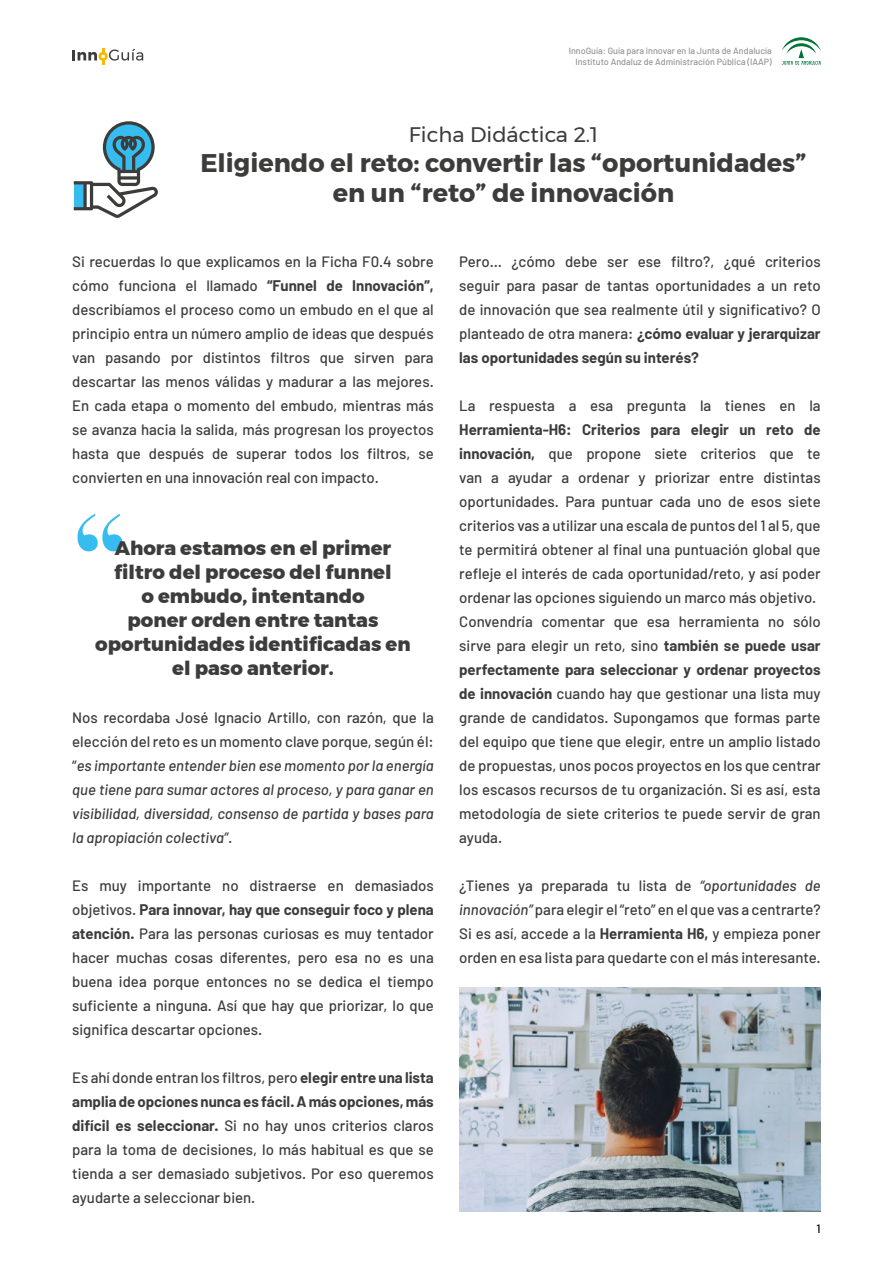
<style>
.page{position:relative;width:893px;height:1263px;background:#fff}
.page>*{position:absolute;margin:0;border:0;box-sizing:border-box;transform-origin:0 0}
.t1{font:700 120px "Didot";color:#36bcee}
.t2{font:700 25.5px/30px "Montserrat";color:#3c3c3b;text-align:center}
.t3{font:21px "Montserrat";color:#3c3c3b}
.t4{font:800 19.5px/24px "Montserrat";color:#3c3c3b;text-align:center}
.t5{font:500 15px/24px "Barlow";color:#3c3c3b;text-align:justify}
.t6{font:italic 500 15px/24px "Barlow";color:#3c3c3b;text-align:justify}
.t7{font:500 12px "Barlow";color:#000}
.t8{font:500 9px/10.8px "Barlow";color:#949494;text-align:right}
.s1{font-weight:700}
.s2{font-style:normal}
.s3{font-style:italic}
</style>
<div class="page">
<svg style="left:72px;top:48px;width:71px;height:17px"></svg>
<svg style="left:782px;top:37px;width:39px;height:28px"></svg>
<svg style="left:74px;top:121px;width:84px;height:97px"></svg>
<img style="left:459px;top:987px;width:362px;height:225px">
<p class="t8" style="left:569px;top:45px;width:205px">InnoGuía: Guía para innovar en la Junta de Andalucía<br>Instituto Andaluz de Administración Pública (IAAP)</p>
<h3 class="t3" style="left:409px;top:119px;width:190px">Ficha Didáctica 2.1</h3>
<h2 class="t2" style="left:200px;top:148px;width:608px">Eligiendo el reto: convertir las “oportunidades” en un “reto” de innovación</h2>
<p class="t5" style="left:72px;top:249px;width:363px">Si recuerdas lo que explicamos en la Ficha F0.4 sobre cómo funciona el llamado <span class="s1">“Funnel de Innovación”, </span>describíamos el proceso como un embudo en el que al principio entra un número amplio de ideas que después van pasando por distintos filtros que sirven para descartar las menos válidas y madurar a las mejores.<br>En cada etapa o momento del embudo, mientras más se avanza hacia la salida, más progresan los proyectos hasta que después de superar todos los filtros, se convierten en una innovación real con impacto.</p>
<h1 class="t1" style="left:72px;top:483px;width:57px">“</h1>
<h3 class="t4" style="left:95px;top:536px;width:317px">Ahora estamos en el primer filtro del proceso del funnel<br>o embudo, intentando<br>poner orden entre tantas oportunidades identificadas en el paso anterior.</h3>
<p class="t6" style="left:72px;top:705px;width:363px"><span class="s2">Nos recordaba José Ignacio Artillo, con razón, que la elección del reto es un momento clave porque, según él: “</span>es importante entender bien ese momento por la energía que tiene para sumar actores al proceso, y para ganar en visibilidad, diversidad, consenso de partida y bases para la apropiación colectiva”.</p>
<p class="t5" style="left:72px;top:873px;width:363px">Es muy importante no distraerse en demasiados objetivos. <span class="s1">Para innovar, hay que conseguir foco y plena atención.</span> Para las personas curiosas es muy tentador hacer muchas cosas diferentes, pero esa no es una buena idea porque entonces no se dedica el tiempo suficiente a ninguna. Así que hay que priorizar, lo que significa descartar opciones.</p>
<p class="t5" style="left:72px;top:1065px;width:363px">Es ahí donde entran los filtros, pero <span class="s1">elegir entre una lista amplia de opciones nunca es fácil. A más opciones, más difícil es seleccionar.</span> Si no hay unos criterios claros para la toma de decisiones, lo más habitual es que se tienda a ser demasiado subjetivos. Por eso queremos ayudarte a seleccionar bien.</p>
<p class="t5" style="left:459px;top:249px;width:363px">Pero… ¿cómo debe ser ese filtro?, ¿qué criterios seguir para pasar de tantas oportunidades a un reto de innovación que sea realmente útil y significativo? O planteado de otra manera: <span class="s1">¿cómo evaluar y jerarquizar las oportunidades según su interés?</span></p>
<p class="t5" style="left:459px;top:393px;width:363px">La respuesta a esa pregunta la tienes en la</p>
<p class="t5" style="left:459px;top:417px;width:363px;text-align:left"><span class="s1">Herramienta-H6: Criterios para elegir un reto de innovación,</span> que propone siete criterios que te van a ayudar a ordenar y priorizar entre distintas oportunidades. Para puntuar cada uno de esos siete criterios vas a utilizar una escala de puntos del 1 al 5, que te permitirá obtener al final una puntuación global que refleje el interés de cada oportunidad/reto, y así poder ordenar las opciones siguiendo un marco más objetivo.<br>Convendría comentar que esa herramienta no sólo sirve para elegir un reto, sino <span class="s1">también se puede usar perfectamente para seleccionar y ordenar proyectos de innovación</span> cuando hay que gestionar una lista muy grande de candidatos. Supongamos que formas parte del equipo que tiene que elegir, entre un amplio listado de propuestas, unos pocos proyectos en los que centrar los escasos recursos de tu organización. Si es así, esta metodología de siete criterios te puede servir de gran ayuda.</p>
<p class="t5" style="left:459px;top:873px;width:363px">¿Tienes ya preparada tu lista de <span class="s3">“oportunidades de innovación”</span> para elegir el “reto” en el que vas a centrarte?<br>Si es así, accede a la <span class="s1">Herramienta H6,</span> y empieza poner orden en esa lista para quedarte con el más interesante.</p>
<p class="t7" style="left:817px;top:1221px;width:6px">1</p>
</div>
